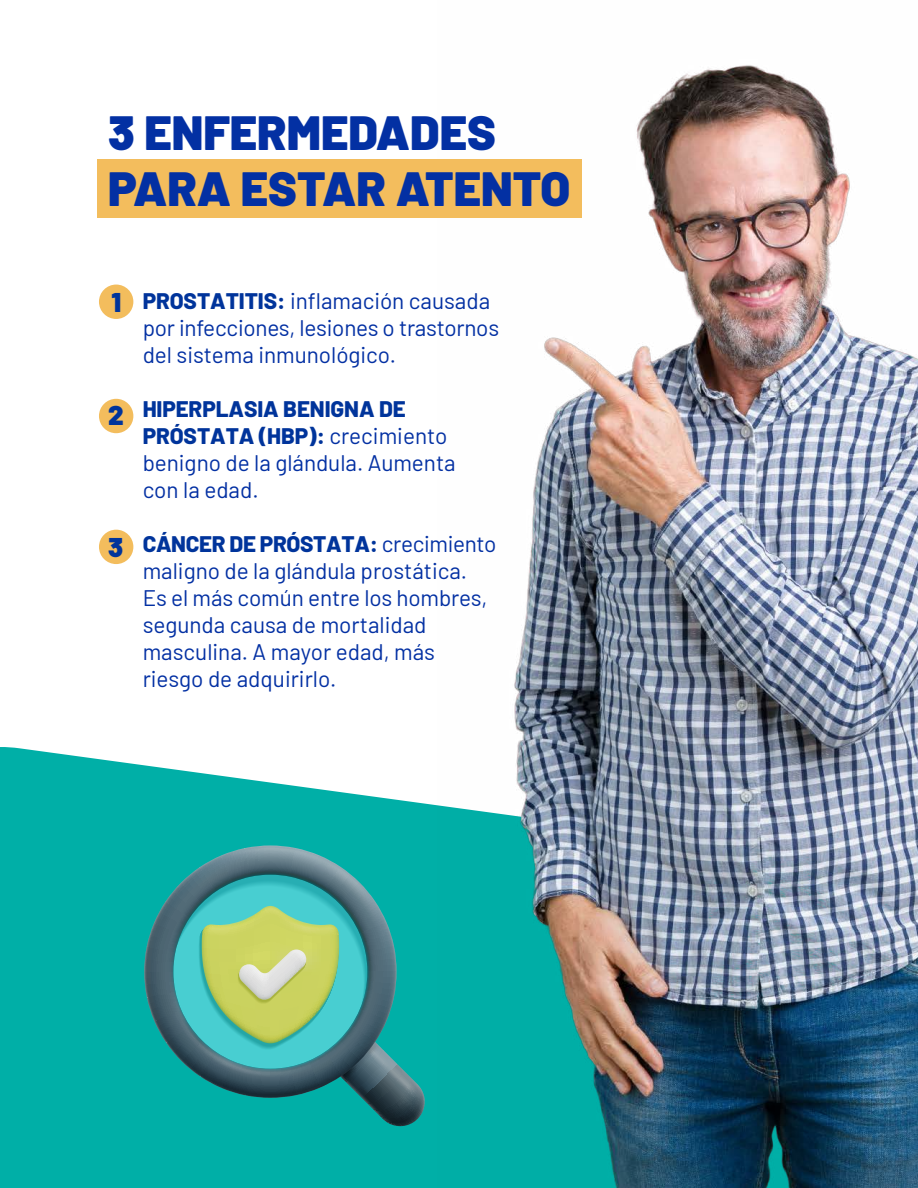
<style>
.page{position:relative;width:918px;height:1188px;background:#fff}
.page>*{position:absolute;margin:0;border:0;box-sizing:border-box;transform-origin:0 0}
.t1{font:900 48px/55.5px "Barlow";color:#0330a3}
.t2{font:900 27.15px "Barlow";color:#00349b}
.t3{font:22.5px/27px "Barlow";color:#0330a3}
.s1{font-weight:900;font-size:27.15px;color:#00349b}
.s2{font-weight:800;color:#00349b}
</style>
<div class="page">
<svg style="left:0;top:747px;width:437px;height:441px;background:#1bb7b0"></svg>
<img style="left:437px;top:65px;width:481px;height:1123px">
<div style="left:97px;top:159px;width:485px;height:59px;background:#f3bd5d"></div>
<div style="left:99px;top:285px;width:34px;height:34px;background:#f3bd5d;border-radius:50%"></div>
<div style="left:99px;top:399px;width:34px;height:34px;background:#f3bd5d;border-radius:50%"></div>
<div style="left:99px;top:530px;width:34px;height:34px;background:#f3bd5d;border-radius:50%"></div>
<svg style="left:144px;top:846px;width:253px;height:252px;background:#2a9293"></svg>
<svg style="left:176px;top:875px;width:249px;height:251px;background:#51a692"></svg>
<h1 class="t1" style="left:108px;top:102px;width:464px">3 ENFERMEDADES<br>PARA ESTAR ATENTO</h1>
<p class="t3" style="left:143px;top:286px;width:358px;text-indent:-31px"><span class="s1">1</span> <span class="s2">PROSTATITIS:</span> inflamación causada por infecciones, lesiones o trastornos del sistema inmunológico.</p>
<p class="t3" style="left:143px;top:394px;width:315px"><span class="s2">HIPERPLASIA BENIGNA DE<br>PRÓSTATA (HBP):</span> crecimiento benigno de la glándula. Aumenta con la edad.</p>
<p class="t3" style="left:143px;top:529px;width:355px"><span class="s2">CÁNCER DE PRÓSTATA:</span> crecimiento maligno de la glándula prostática.<br>Es el más común entre los hombres, segunda causa de mortalidad masculina. A mayor edad, más riesgo de adquirirlo.</p>
<p class="t2" style="left:108px;top:394px;width:17px">2</p>
<p class="t2" style="left:108px;top:527px;width:17px">3</p>
</div>
